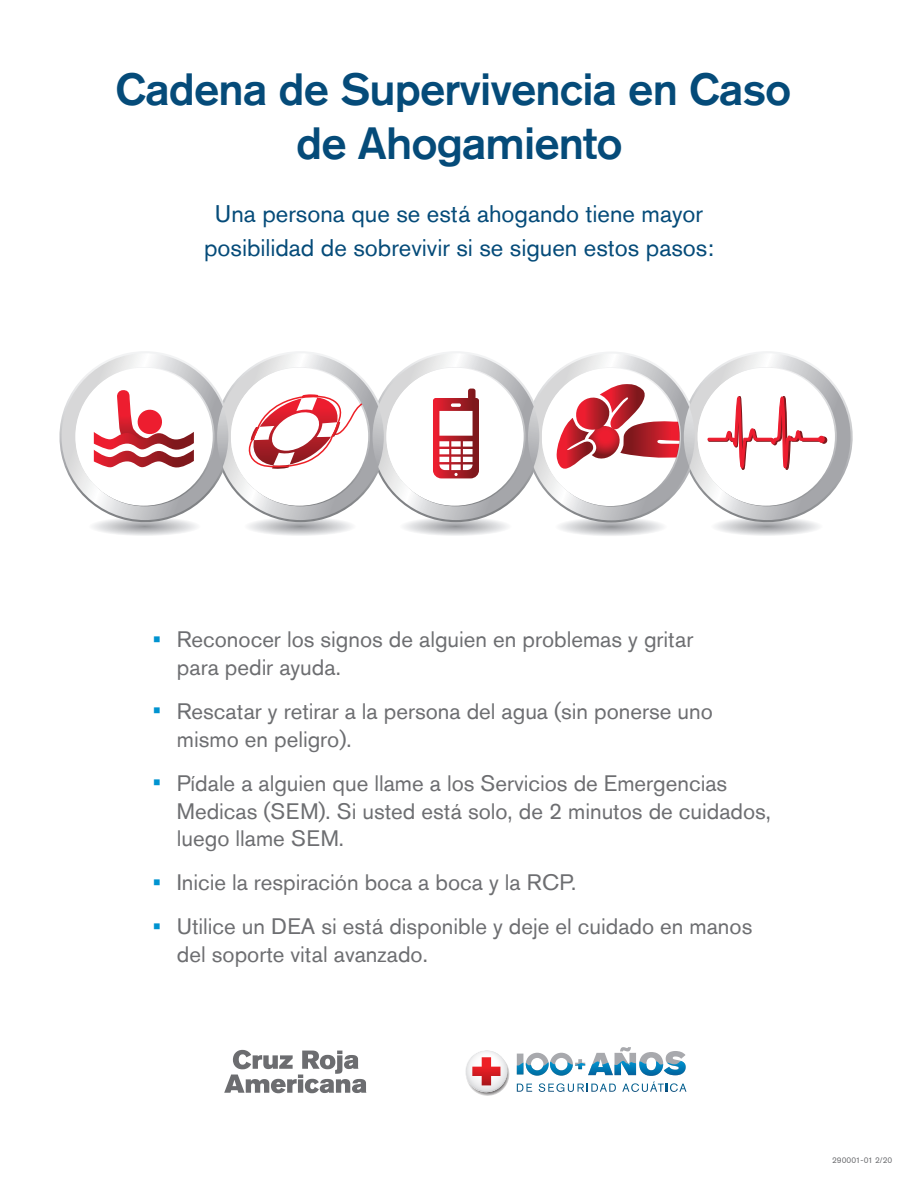
<style>
.page{position:relative;width:918px;height:1188px;background:#fff}
.page>*{position:absolute;margin:0;border:0;box-sizing:border-box;transform-origin:0 0}
.t1{font:500 45px/54px "Akzidenz Grotesk Std";letter-spacing:-.02em;color:#054b79;text-align:center}
.t2{font:24px/34.3px "Akzidenz Grotesk Std";color:#054b79;text-align:center}
.t3{font:22.35px/27.9px "Akzidenz Grotesk Std";color:#6d6e71}
.t4{font:8.25px "Akzidenz Grotesk Std";color:#6c6d70}
.s1{font-size:24.75px;color:#0093d0}
</style>
<div class="page">
<svg style="left:59px;top:351px;width:794px;height:185px"></svg>
<svg style="left:224px;top:1050px;width:143px;height:43px"></svg>
<svg style="left:465px;top:1050px;width:45px;height:46px"></svg>
<svg style="left:517px;top:1047px;width:169px;height:45px"></svg>
<h1 class="t1" style="left:115px;top:61px;width:678px">Cadena de Supervivencia en Caso de Ahogamiento</h1>
<p class="t2" style="left:204px;top:196px;width:511px">Una persona que se está ahogando tiene mayor posibilidad de sobrevivir si se siguen estos pasos:</p>
<p class="t3" style="left:177px;top:625px;width:518px;text-indent:-24px"><span class="s1">•</span> Reconocer los signos de alguien en problemas y gritar para pedir ayuda.</p>
<p class="t3" style="left:177px;top:697px;width:538px;text-indent:-24px"><span class="s1">•</span> Rescatar y retirar a la persona del agua (sin ponerse uno mismo en peligro).</p>
<p class="t3" style="left:177px;top:769px;width:596px;text-indent:-24px"><span class="s1">•</span> Pídale a alguien que llame a los Servicios de Emergencias<br>Medicas (SEM). Si usted está solo, de 2 minutos de cuidados, luego llame SEM.</p>
<p class="t3" style="left:153px;top:868px;width:425px"><span class="s1">•</span> Inicie la respiración boca a boca y la RCP.</p>
<p class="t3" style="left:177px;top:912px;width:577px;text-indent:-24px"><span class="s1">•</span> Utilice un DEA si está disponible y deje el cuidado en manos del soporte vital avanzado.</p>
<p class="t4" style="left:832px;top:1155px;width:62px">290001-01 2/20</p>
</div>
